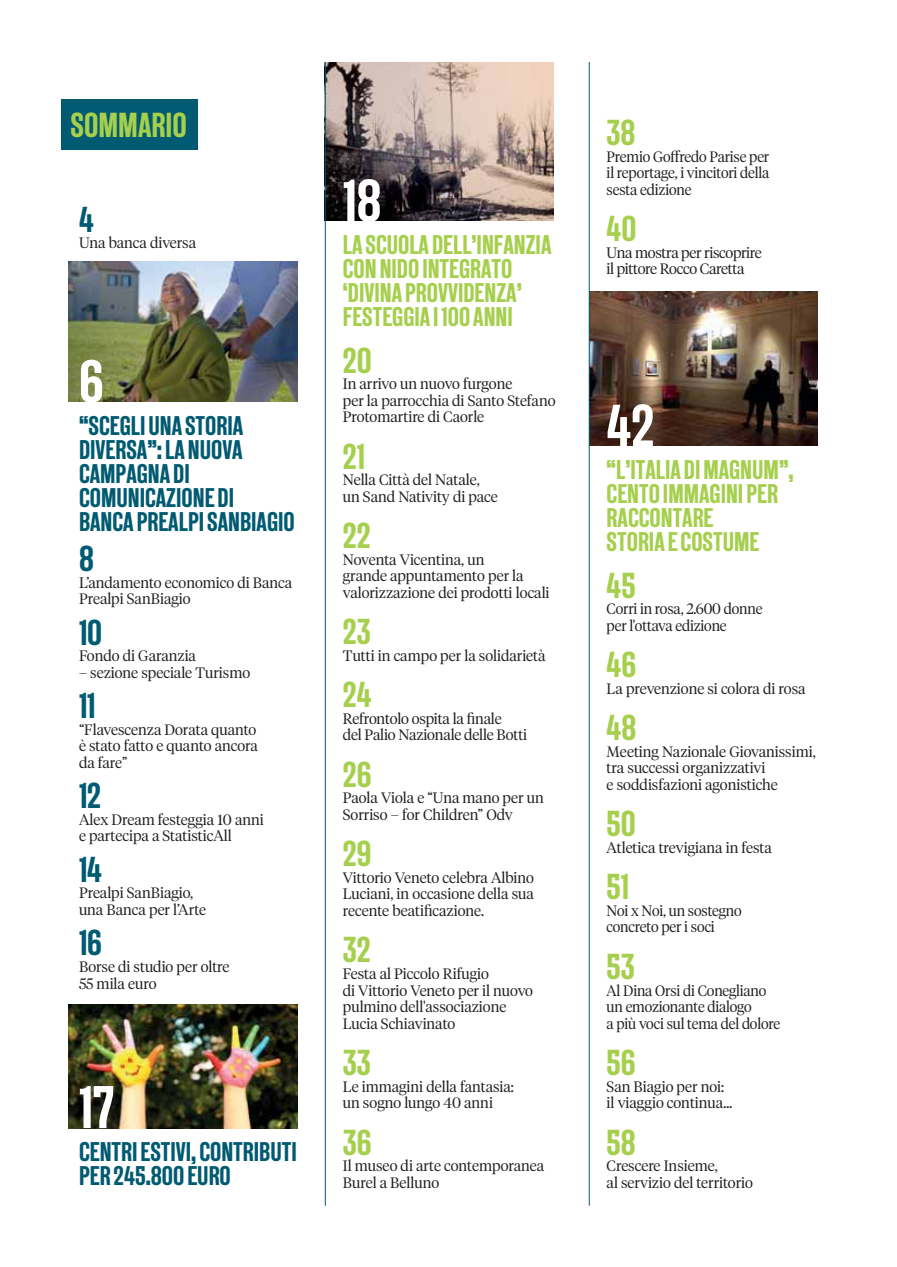
<style>
.page{position:relative;width:897px;height:1267px;background:#fff}
.page>*{position:absolute;margin:0;border:0;box-sizing:border-box;transform-origin:0 0}
.t1{font:500 60px "New Grotesk Square FOUR";color:#fff}
.t2{font:500 36px "New Grotesk Square FOUR";color:#a5cf4c}
.t3{font:500 36px "New Grotesk Square FOUR";color:#005a71}
.t4{font:500 34.65px "New Grotesk Square FOUR";color:#a5cf4c}
.t5{font:500 27px/24px "New Grotesk Square FOUR";color:#a5cf4c}
.t6{font:500 27px/24px "New Grotesk Square FOUR";color:#005a71}
.t7{font:300 15px/16.5px "Tiempos Headline";color:#231f20}
.t8{font:300 15px/16.5px "Tiempos Headline";letter-spacing:-.02em;color:#231f20}
</style>
<div class="page">
<div style="left:61px;top:100px;width:137px;height:50px;background:#005a71"></div>
<img style="left:326px;top:62px;width:227px;height:158px">
<img style="left:589px;top:291px;width:228px;height:154px">
<img style="left:69px;top:1004px;width:228px;height:124px">
<img style="left:69px;top:262px;width:228px;height:139px">
<hr style="left:325px;top:62px;width:1px;height:1143px;background:#005a71">
<hr style="left:588px;top:62px;width:1px;height:1143px;background:#005a71">
<h3 class="t4" style="left:71px;top:112px;width:118px">SOMMARIO</h3>
<h2 class="t3" style="left:79px;top:206px;width:16px">4</h2>
<p class="t7" style="left:79px;top:235px;width:119px">Una banca diversa</p>
<h1 class="t1" style="left:79px;top:359px;width:26px">6</h1>
<h3 class="t6" style="left:79px;top:416px;width:217px">“SCEGLI UNA STORIA<br>DIVERSA”: LA NUOVA<br>CAMPAGNA DI<br>COMUNICAZIONE DI<br>BANCA PREALPI SANBIAGIO</h3>
<h2 class="t3" style="left:79px;top:545px;width:16px">8</h2>
<p class="t7" style="left:79px;top:575px;width:215px">L’andamento economico di Banca<br>Prealpi SanBiagio</p>
<h2 class="t3" style="left:79px;top:619px;width:25px">10</h2>
<p class="t7" style="left:79px;top:648px;width:118px">Fondo di Garanzia</p>
<p class="t7" style="left:79px;top:665px;width:173px">– sezione speciale Turismo</p>
<h2 class="t3" style="left:79px;top:692px;width:18px">11</h2>
<p class="t7" style="left:79px;top:722px;width:180px;text-align:justify">“Flavescenza Dorata quanto è stato fatto e quanto ancora da fare”</p>
<h2 class="t3" style="left:79px;top:782px;width:24px">12</h2>
<p class="t7" style="left:79px;top:812px;width:186px">Alex Dream festeggia 10 anni e partecipa a StatisticAll</p>
<h2 class="t3" style="left:79px;top:856px;width:25px">14</h2>
<p class="t7" style="left:79px;top:885px;width:129px">Prealpi SanBiagio, una Banca per l’Arte</p>
<h2 class="t3" style="left:79px;top:929px;width:24px">16</h2>
<p class="t7" style="left:79px;top:959px;width:152px">Borse di studio per oltre<br>55 mila euro</p>
<h1 class="t1" style="left:79px;top:1085px;width:36px">17</h1>
<h3 class="t6" style="left:79px;top:1142px;width:219px">CENTRI ESTIVI, CONTRIBUTI<br>PER 245.800 EURO</h3>
<h1 class="t1" style="left:343px;top:179px;width:40px">18</h1>
<h3 class="t5" style="left:343px;top:236px;width:210px">LA SCUOLA DELL’INFANZIA<br>CON NIDO INTEGRATO ‘DIVINA PROVVIDENZA’<br>FESTEGGIA I 100 ANNI</h3>
<h2 class="t2" style="left:343px;top:347px;width:30px">20</h2>
<p class="t7" style="left:343px;top:376px;width:214px">In arrivo un nuovo furgone<br>per la parrocchia di Santo Stefano<br>Protomartire di Caorle</p>
<h2 class="t2" style="left:343px;top:443px;width:24px">21</h2>
<p class="t7" style="left:343px;top:472px;width:156px">Nella Città del Natale, un Sand Nativity di pace</p>
<h2 class="t2" style="left:343px;top:522px;width:29px">22</h2>
<p class="t7" style="left:343px;top:552px;width:208px">Noventa Vicentina, un<br>grande appuntamento per la valorizzazione dei prodotti locali</p>
<h2 class="t2" style="left:343px;top:618px;width:29px">23</h2>
<p class="t7" style="left:343px;top:648px;width:204px">Tutti in campo per la solidarietà</p>
<h2 class="t2" style="left:343px;top:681px;width:30px">24</h2>
<p class="t7" style="left:343px;top:711px;width:186px">Refrontolo ospita la finale<br>del Palio Nazionale delle Botti</p>
<h2 class="t2" style="left:343px;top:761px;width:30px">26</h2>
<p class="t7" style="left:343px;top:790px;width:202px">Paola Viola e “Una mano per un<br>Sorriso – for Children” Odv</p>
<h2 class="t2" style="left:343px;top:840px;width:30px">29</h2>
<p class="t7" style="left:343px;top:870px;width:193px;text-align:justify">Vittorio Veneto celebra Albino Luciani, in occasione della sua recente beatificazione.</p>
<h2 class="t2" style="left:343px;top:936px;width:29px">32</h2>
<p class="t7" style="left:343px;top:966px;width:192px">Festa al Piccolo Rifugio<br>di Vittorio Veneto per il nuovo pulmino dell'associazione<br>Lucia Schiavinato</p>
<h2 class="t2" style="left:343px;top:1049px;width:29px">33</h2>
<p class="t7" style="left:343px;top:1078px;width:172px">Le immagini della fantasia: un sogno lungo 40 anni</p>
<h2 class="t2" style="left:343px;top:1128px;width:30px">36</h2>
<p class="t7" style="left:343px;top:1158px;width:203px">Il museo di arte contemporanea<br>Burel a Belluno</p>
<h2 class="t2" style="left:606px;top:119px;width:30px">38</h2>
<p class="t7" style="left:606px;top:149px;width:164px;text-align:justify">Premio Goffredo Parise per il reportage, i vincitori della sesta edizione</p>
<h2 class="t2" style="left:606px;top:215px;width:31px">40</h2>
<p class="t8" style="left:606px;top:245px;width:157px">Una mostra per riscoprire il pittore Rocco Caretta</p>
<h1 class="t1" style="left:606px;top:404px;width:49px">42</h1>
<h3 class="t5" style="left:606px;top:461px;width:188px">“L’ITALIA DI MAGNUM”,<br>CENTO IMMAGINI PER<br>RACCONTARE<br>STORIA E COSTUME</h3>
<h2 class="t2" style="left:606px;top:572px;width:30px">45</h2>
<p class="t7" style="left:606px;top:601px;width:157px">Corri in rosa, 2.600 donne per l'ottava edizione</p>
<h2 class="t2" style="left:606px;top:651px;width:31px">46</h2>
<p class="t7" style="left:606px;top:681px;width:200px">La prevenzione si colora di rosa</p>
<h2 class="t2" style="left:606px;top:714px;width:31px">48</h2>
<p class="t7" style="left:606px;top:744px;width:210px">Meeting Nazionale Giovanissimi, tra successi organizzativi<br>e soddisfazioni agonistiche</p>
<h2 class="t2" style="left:606px;top:810px;width:31px">50</h2>
<p class="t7" style="left:606px;top:840px;width:167px">Atletica trevigiana in festa</p>
<h2 class="t2" style="left:606px;top:873px;width:24px">51</h2>
<p class="t7" style="left:606px;top:903px;width:136px">Noi x Noi, un sostegno concreto per i soci</p>
<h2 class="t2" style="left:606px;top:953px;width:30px">53</h2>
<p class="t7" style="left:606px;top:982px;width:175px">Al Dina Orsi di Conegliano un emozionante dialogo<br>a più voci sul tema del dolore</p>
<h2 class="t2" style="left:606px;top:1049px;width:30px">56</h2>
<p class="t7" style="left:606px;top:1078px;width:127px">San Biagio per noi: il viaggio continua…</p>
<h2 class="t2" style="left:606px;top:1128px;width:31px">58</h2>
<p class="t7" style="left:606px;top:1158px;width:148px">Crescere Insieme,<br>al servizio del territorio</p>
</div>
